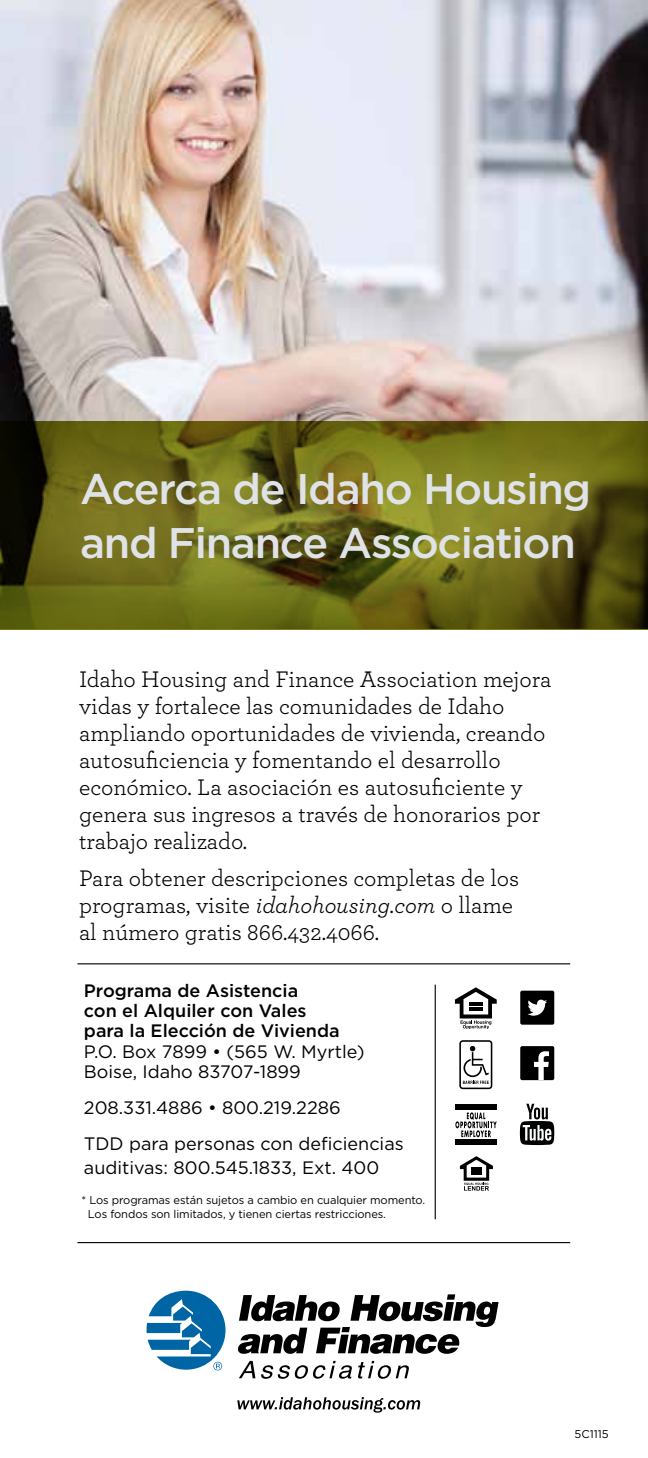
<style>
.page{position:relative;width:648px;height:1458px;background:#fff}
.page>*{position:absolute;margin:0;border:0;box-sizing:border-box;transform-origin:0 0}
.t1{font:500 42.75px/54px "Gotham";letter-spacing:-.03em;color:#dfe3e8}
.t2{font:23.62px/27px "Archer";color:#000}
.t3{font:18px/20.2px "Gotham";color:#000}
.t4{font:500 18px/20.2px "Gotham";color:#000}
.t5{font:11.25px/13.5px "Gotham";letter-spacing:-.01em;color:#000}
.s1{font-style:italic}
</style>
<div class="page">
<img style="left:0;top:0;width:648px;height:419px">
<svg style="left:0;top:419px;width:648px;height:211px;background:#656318"></svg>
<svg style="left:237px;top:1397px;width:183px;height:16px"></svg>
<svg style="left:237px;top:1294px;width:262px;height:60px"></svg>
<svg style="left:239px;top:1361px;width:16px;height:17px"></svg>
<svg style="left:261px;top:1361px;width:91px;height:18px"></svg>
<svg style="left:358px;top:1361px;width:51px;height:18px"></svg>
<svg style="left:147px;top:1291px;width:79px;height:79px"></svg>
<hr style="left:77px;top:1242px;width:493px;height:1px;background:#000">
<hr style="left:77px;top:963px;width:493px;height:1px;background:#000">
<hr style="left:435px;top:985px;width:1px;height:234px;background:#000">
<svg style="left:459px;top:1040px;width:33px;height:49px"></svg>
<svg style="left:460px;top:1156px;width:33px;height:35px"></svg>
<svg style="left:455px;top:1112px;width:42px;height:25px"></svg>
<div style="left:455px;top:1104px;width:41px;height:6px;background:#000"></div>
<div style="left:455px;top:1139px;width:41px;height:6px;background:#000"></div>
<svg style="left:455px;top:987px;width:42px;height:42px"></svg>
<div style="left:520px;top:1046px;width:34px;height:34px;background:#000;border-radius:2px"></div>
<svg style="left:534px;top:1051px;width:15px;height:29px"></svg>
<div style="left:520px;top:991px;width:34px;height:34px;background:#000;border-radius:2px"></div>
<svg style="left:527px;top:1000px;width:20px;height:16px"></svg>
<svg style="left:520px;top:1104px;width:34px;height:41px"></svg>
<h1 class="t1" style="left:80px;top:461px;width:513px">Acerca de Idaho Housing and Finance Association</h1>
<p class="t2" style="left:79px;top:664px;width:474px">Idaho Housing and Finance Association mejora vidas y fortalece las comunidades de Idaho ampliando oportunidades de vivienda, creando autosuficiencia y fomentando el desarrollo económico. La asociación es autosuficiente y genera sus ingresos a través de honorarios por trabajo realizado.</p>
<p class="t2" style="left:79px;top:863px;width:442px">Para obtener descripciones completas de los programas, visite <span class="s1">idahohousing.com</span> o llame al número gratis 866.432.4066.</p>
<p class="t4" style="left:84px;top:980px;width:257px">Programa de Asistencia<br>con el Alquiler con Vales para la Elección de Vivienda</p>
<p class="t3" style="left:84px;top:1041px;width:282px">P.O. Box 7899 • (565 W. Myrtle)<br>Boise, Idaho 83707-1899</p>
<p class="t3" style="left:84px;top:1089px;width:321px;line-height:36px">208.331.4886 • 800.219.2286<br>TDD para personas con deficiencias</p>
<p class="t3" style="left:84px;top:1157px;width:297px">auditivas: 800.545.1833, Ext. 400</p>
<p class="t5" style="left:88px;top:1194px;width:339px;text-indent:-6px">* Los programas están sujetos a cambio en cualquier momento.<br>Los fondos son limitados, y tienen ciertas restricciones.</p>
<p class="t5" style="left:575px;top:1427px;width:36px">5C1115</p>
</div>
